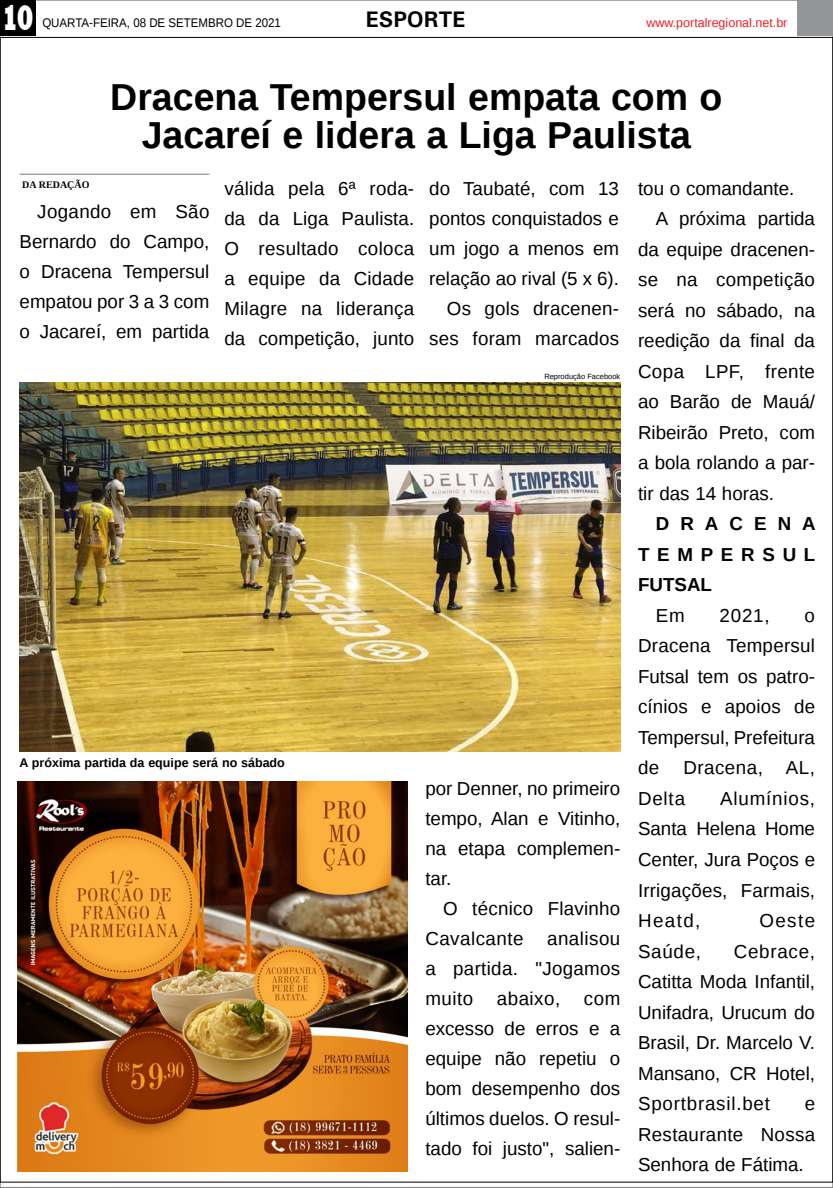
<style>
.page{position:relative;width:833px;height:1188px;background:#fff}
.page>*{position:absolute;margin:0;border:0;box-sizing:border-box;transform-origin:0 0}
.TÍTULO{font:700 37.5px/37.5px "Liberation Sans";color:#000;text-align:center}
.t1{font:800 36.12px "Rockwell";color:#fff;scale:.7 1}
.TITULO_PG{font:700 22.5px "Univers";color:#000}
.MATÉRIA{font:18.75px/30.5px "Liberation Sans";color:#000;text-align:justify}
.MATÉRIA-2{font:700 18.75px/30.5px "Liberation Sans";letter-spacing:.41em;color:#000;text-align:justify}
.MATÉRIA-3{font:18.75px/30.5px "Liberation Sans";letter-spacing:.025em;color:#000}
.LEGENDA{font:700 12.5px "Liberation Sans";color:#000}
.DATA_PG{font:12.5px "Liberation Sans";color:#000;scale:.92 1}
.DATA_PG-2{font:12.5px "Liberation Sans";color:#ed1d24}
.CRÉDITO_NOME{font:700 10px "Liberation Serif";color:#000}
.CRÉDITO_FOTO{font:7.5px "Liberation Sans";color:#000}
</style>
<div class="page">
<div style="left:0;top:0;width:35px;height:35px;background:#000"></div>
<div style="left:797px;top:0;width:36px;height:35px;background:#939598"></div>
<img style="left:18px;top:781px;width:389px;height:389px">
<img style="left:20px;top:383px;width:600px;height:368px">
<hr style="left:20px;top:173px;width:189px;height:2px;background:#939598">
<p class="t1" style="left:2px;top:-3px;width:48px">10</p>
<p class="DATA_PG" style="left:42px;top:15px;width:261px">QUARTA-FEIRA, 08 DE SETEMBRO DE 2021</p>
<p class="TITULO_PG" style="left:366px;top:6px;width:101px">ESPORTE</p>
<p class="DATA_PG-2" style="left:646px;top:15px;width:143px">www.portalregional.net.br</p>
<p class="TÍTULO" style="left:110px;top:78px;width:614px">Dracena Tempersul empata com o<br>Jacareí e lidera a Liga Paulista</p>
<p class="CRÉDITO_NOME" style="left:22px;top:178px;width:69px">DA REDAÇÃO</p>
<p class="MATÉRIA" style="left:20px;top:197px;width:191px;line-height:30px;text-indent:18px">Jogando em São Bernardo do Campo, o Dracena Tempersul empatou por 3 a 3 com o Jacareí, em partida</p>
<p class="MATÉRIA" style="left:224px;top:174px;width:191px;line-height:30px">válida pela 6ª roda&shy;da da Liga Paulista.<br>O resultado coloca a equipe da Cidade Milagre na liderança da competição, junto</p>
<p class="MATÉRIA" style="left:429px;top:174px;width:191px;line-height:30px">do Taubaté, com 13 pontos conquistados e um jogo a menos em relação ao rival (5 x 6).</p>
<p class="MATÉRIA" style="left:429px;top:294px;width:191px;line-height:30px;text-align:right">Os gols dracenen&shy;ses foram marcados</p>
<p class="CRÉDITO_FOTO" style="left:544px;top:372px;width:77px">Reprodução Facebook</p>
<p class="LEGENDA" style="left:20px;top:754px;width:267px">A próxima partida da equipe será no sábado</p>
<p class="MATÉRIA" style="left:425px;top:773px;width:196px;line-height:30px">por Denner, no primeiro tempo, Alan e Vitinho, na etapa complemen&shy;tar.</p>
<p class="MATÉRIA" style="left:425px;top:893px;width:196px;line-height:30px;text-indent:18px">O técnico Flavinho<br>Cavalcante</p>
<p class="MATÉRIA" style="left:425px;top:923px;width:196px;line-height:30px;text-indent:122px">analisou a partida. "Jogamos muito</p>
<p class="MATÉRIA" style="left:497px;top:983px;width:65px">abaixo,</p>
<p class="MATÉRIA" style="left:425px;top:983px;width:196px;line-height:30px;text-indent:159px">com excesso de erros e a equipe não repetiu o bom desempenho dos últimos duelos. O resul&shy;tado foi justo", salien-</p>
<p class="MATÉRIA" style="left:638px;top:174px;width:158px">tou o comandante.</p>
<p class="MATÉRIA" style="left:638px;top:204px;width:179px;text-indent:18px">A próxima partida da equipe dracenen&shy;se na competição será no sábado, na reedição da final da Copa LPF, frente ao Barão de Mauá/ Ribeirão Preto, com a bola rolando a par&shy;tir das 14 horas.</p>
<p class="MATÉRIA-2" style="left:638px;top:508px;width:179px;text-indent:18px">DRACENA TEMPERSUL FUTSAL</p>
<p class="MATÉRIA" style="left:656px;top:600px;width:30px">Em</p>
<p class="MATÉRIA" style="left:719px;top:600px;width:52px">2021,</p>
<p class="MATÉRIA" style="left:638px;top:600px;width:179px;text-indent:167px">o Dracena Tempersul Futsal tem os patro&shy;cínios e apoios de Tempersul, Prefeitura de</p>
<p class="MATÉRIA-3" style="left:638px;top:753px;width:178px;text-indent:45px">Dracena, AL,<br>Delta</p>
<p class="MATÉRIA" style="left:638px;top:783px;width:179px;text-indent:82px">Alumínios, Santa Helena Home Center, Jura Poços e Irrigações, Farmais, Heatd,</p>
<p class="MATÉRIA" style="left:759px;top:905px;width:57px">Oeste</p>
<p class="MATÉRIA" style="left:638px;top:936px;width:65px">Saúde,</p>
<p class="MATÉRIA" style="left:638px;top:936px;width:179px;text-indent:96px">Cebrace, Catitta Moda Infantil, Unifadra, Urucum do Brasil, Dr. Marcelo V.<br>Mansano, CR Hotel, Sportbrasil.bet</p>
<p class="MATÉRIA" style="left:638px;top:1088px;width:179px;text-indent:167px">e Restaurante Nossa Senhora de Fátima.</p>
</div>
